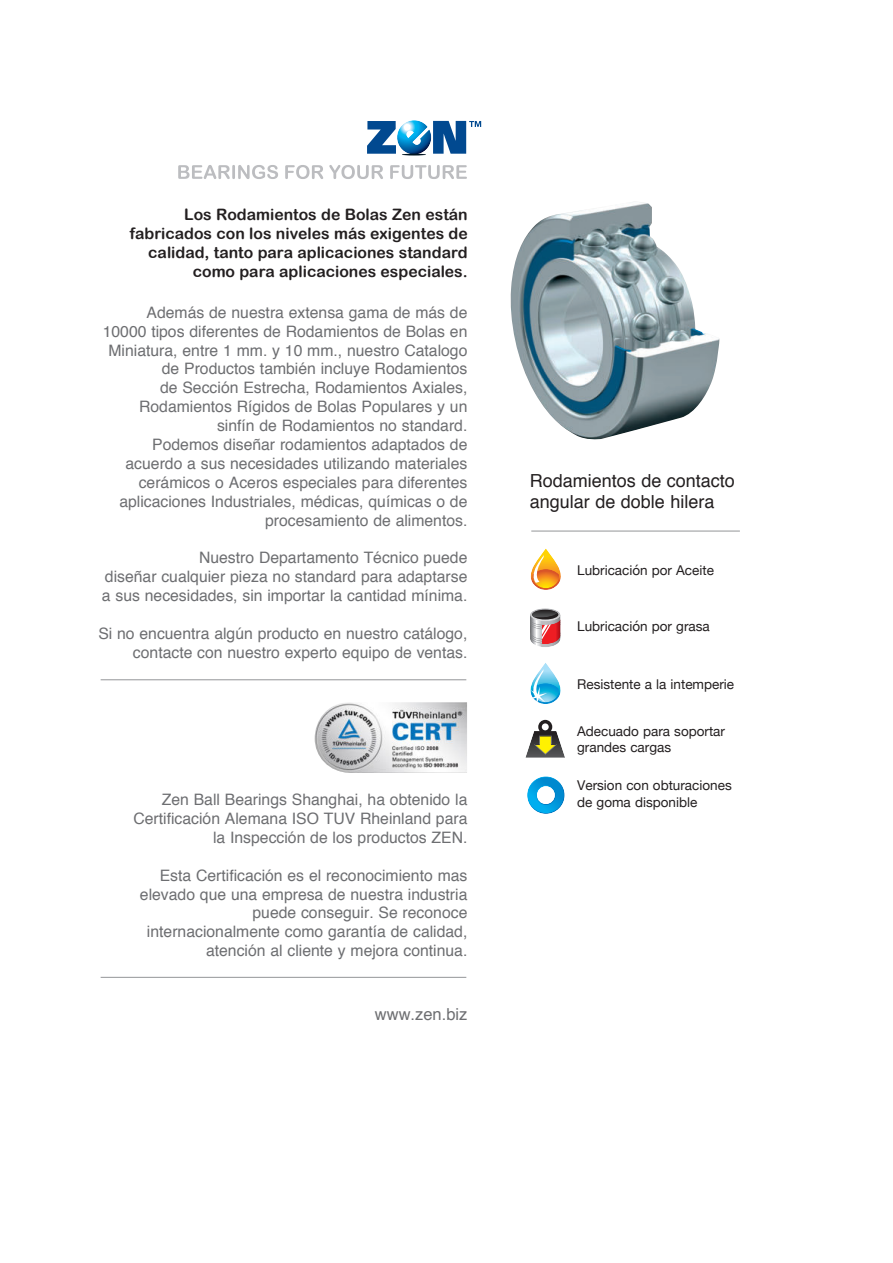
<style>
.page{position:relative;width:893px;height:1263px;background:#fff}
.page>*{position:absolute;margin:0;border:0;box-sizing:border-box;transform-origin:0 0}
.t1{font:18px/21px "Helvetica";color:#231f20}
.t2{font:16.5px "Helvetica";color:#6d6e71}
.t3{font:15.75px/18.9px "Helvetica";color:#6d6e71;text-align:right}
.t4{font:15.75px/18.9px "Arial Rounded MT Bold";color:#231f20;text-align:right}
.t5{font:13.5px/16.2px "Helvetica Neue";color:#231f20}
</style>
<div class="page">
<hr style="left:531px;top:531px;width:209px;height:1px;background:#939598">
<hr style="left:101px;top:679px;width:365px;height:1px;background:#939598">
<hr style="left:101px;top:977px;width:365px;height:1px;background:#939598">
<svg style="left:367px;top:120px;width:114px;height:36px"></svg>
<svg style="left:178px;top:165px;width:100px;height:14px"></svg>
<svg style="left:285px;top:165px;width:38px;height:14px"></svg>
<svg style="left:329px;top:165px;width:54px;height:14px"></svg>
<svg style="left:390px;top:165px;width:77px;height:14px"></svg>
<img style="left:315px;top:702px;width:152px;height:71px">
<svg style="left:530px;top:548px;width:31px;height:42px"></svg>
<svg style="left:530px;top:608px;width:30px;height:39px"></svg>
<svg style="left:530px;top:663px;width:31px;height:41px"></svg>
<svg style="left:525px;top:720px;width:40px;height:38px"></svg>
<svg style="left:527px;top:776px;width:38px;height:38px"></svg>
<img style="left:510px;top:202px;width:209px;height:238px">
<p class="t4" style="left:130px;top:206px;width:339px">Los Rodamientos de Bolas Zen están fabricados con los niveles más exigentes de calidad, tanto para aplicaciones standard como para aplicaciones especiales.</p>
<p class="t3" style="left:103px;top:304px;width:366px">Además de nuestra extensa gama de más de 10000 tipos diferentes de Rodamientos de Bolas en Miniatura, entre 1 mm. y 10 mm., nuestro Catalogo de Productos también incluye Rodamientos<br>de Sección Estrecha, Rodamientos Axiales, Rodamientos Rígidos de Bolas Populares y un sinfín de Rodamientos no standard.<br>Podemos diseñar rodamientos adaptados de acuerdo a sus necesidades utilizando materiales cerámicos o Aceros especiales para diferentes aplicaciones Industriales, médicas, químicas o de procesamiento de alimentos.</p>
<p class="t3" style="left:102px;top:550px;width:367px;text-align:justify;text-indent:97px">Nuestro Departamento Técnico puede diseñar cualquier pieza no standard para adaptarse a sus necesidades, sin importar la cantidad mínima.</p>
<p class="t3" style="left:98px;top:626px;width:371px">Si no encuentra algún producto en nuestro catálogo, contacte con nuestro experto equipo de ventas.</p>
<p class="t3" style="left:133px;top:791px;width:335px">Zen Ball Bearings Shanghai, ha obtenido la<br>Certificación Alemana ISO TUV Rheinland para la Inspección de los productos ZEN.</p>
<p class="t3" style="left:140px;top:867px;width:329px">Esta Certificación es el reconocimiento mas elevado que una empresa de nuestra industria puede conseguir. Se reconoce internacionalmente como garantía de calidad, atención al cliente y mejora continua.</p>
<p class="t2" style="left:375px;top:1008px;width:94px">www.zen.biz</p>
<p class="t1" style="left:530px;top:472px;width:207px">Rodamientos de contacto angular de doble hilera</p>
<p class="t5" style="left:577px;top:563px;width:138px">Lubricación por Aceite</p>
<p class="t5" style="left:577px;top:619px;width:134px">Lubricación por grasa</p>
<p class="t5" style="left:577px;top:677px;width:158px">Resistente a la intemperie</p>
<p class="t5" style="left:577px;top:724px;width:149px">Adecuado para soportar grandes cargas</p>
<p class="t5" style="left:577px;top:778px;width:156px">Version con obturaciones de goma disponible</p>
</div>
